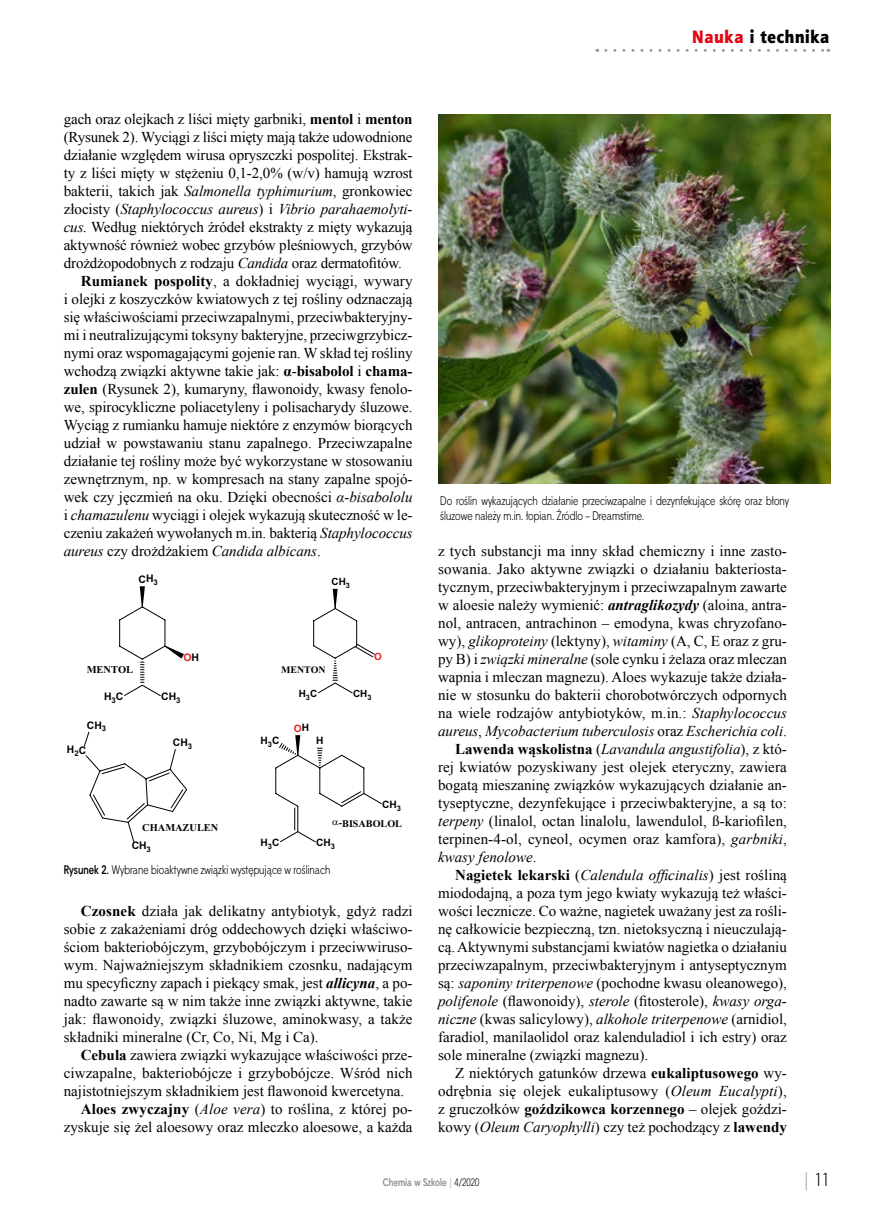
<style>
.page{position:relative;width:872px;height:1212px;background:#fff}
.page>*{position:absolute;margin:0;border:0;box-sizing:border-box;transform-origin:0 0}
.t1{font:18px "Aerton Cnd EFN Black";letter-spacing:.04em;color:#000;scale:1.1 1}
.t2{font:18px "Straight Cnd EFN";color:#000}
.TXT{font:15px/18px "Times New Roman";color:#000;text-align:justify}
.rys_podpis__bez_bold{font:12px/15px "Straight Cnd EFN";color:#000}
.t3{font:700 10.5px "Arial";color:#000}
.t4{font:700 10.5px "Straight Cnd EFN";color:#878787}
.t5{font:700 10.5px "Times New Roman";color:#000}
.t6{font:700 10.5px "Arial";color:#e52420}
.t7{font:700 10.2px "Arial";color:#000}
.t8{font:700 10.2px "Times New Roman";color:#000}
.t9{font:700 10.2px "Arial";color:#e52420}
.t10{font:700 9.9px "Arial";color:#000}
.t11{font:700 9.9px "Times New Roman";color:#000}
.t12{font:700 9.9px "Arial";color:#e52420}
.s1{color:#e30613}
.s2{font-weight:700}
.s3{font-style:italic}
.s4{color:#000}
.s5{font-weight:700;font-style:italic}
.s6{font-weight:400;color:#9d9d9c}
.s7{font-weight:400;color:#000}
.s8{color:#9d9d9c}
</style>
<div class="page">
<svg style="left:606px;top:49px;width:223px;height:3px"></svg>
<svg style="left:313px;top:589px;width:62px;height:105px"></svg>
<svg style="left:119px;top:586px;width:65px;height:111px"></svg>
<svg style="left:83px;top:731px;width:104px;height:112px"></svg>
<img style="left:438px;top:115px;width:392px;height:368px">
<svg style="left:275px;top:735px;width:107px;height:108px"></svg>
<p class="t1" style="left:692px;top:26px;width:126px"><span class="s1">Nauka</span> i technika</p>
<p class="TXT" style="left:64px;top:110px;width:350px">gach oraz olejkach z liści mięty garbniki, <span class="s2">mentol</span> i <span class="s2">menton </span>(Rysunek 2). Wyciągi z liści mięty mają także udowodnione działanie względem wirusa opryszczki pospolitej. Ekstrak&shy;ty z liści mięty w stężeniu 0,1-2,0% (w/v) hamują wzrost bakterii, takich jak <span class="s3">Salmonella typhimurium</span>, gronkowiec złocisty (<span class="s3">Staphylococcus aureus</span>) i <span class="s3">Vibrio parahaemolyti&shy;cus.</span> Według niektórych źródeł ekstrakty z mięty wykazują aktywność również wobec grzybów pleśniowych, grzybów drożdżopodobnych z rodzaju <span class="s3">Candida</span> oraz dermatofitów.</p>
<p class="TXT" style="left:64px;top:272px;width:350px;text-indent:17px"><span class="s2">Rumianek pospolity</span>, a dokładniej wyciągi, wywary i olejki z koszyczków kwiatowych z tej rośliny odznaczają się właściwościami przeciwzapalnymi, przeciwbakteryjny&shy;mi i neutralizującymi toksyny bakteryjne, przeciwgrzybicz&shy;nymi oraz wspomagającymi gojenie ran. W skład tej rośliny wchodzą związki aktywne takie jak: <span class="s2">α</span>-<span class="s2">bisabolol</span> i <span class="s2">chama&shy;zulen</span> (Rysunek 2), kumaryny, flawonoidy, kwasy fenolo&shy;we, spirocykliczne poliacetyleny i polisacharydy śluzowe.<br>Wyciąg z rumianku hamuje niektóre z enzymów biorących udział w powstawaniu stanu zapalnego. Przeciwzapalne działanie tej rośliny może być wykorzystane w stosowaniu zewnętrznym, np. w kompresach na stany zapalne spojó&shy;wek czy jęczmień na oku. Dzięki obecności <span class="s3">α-bisabololu </span>i <span class="s3">chamazulenu</span> wyciągi i olejek wykazują skuteczność w le&shy;czeniu zakażeń wywołanych m.in. bakterią <span class="s3">Staphylococcus aureus</span> czy drożdżakiem <span class="s3">Candida albicans</span>.</p>
<p class="t10" style="left:331px;top:575px;width:20px">CH<sub>3</sub></p>
<p class="t3" style="left:138px;top:571px;width:21px">CH<sub>3</sub></p>
<p class="t6" style="left:183px;top:650px;width:17px">O<span class="s4">H</span></p>
<p class="t12" style="left:374px;top:649px;width:9px">O</p>
<p class="t5" style="left:87px;top:662px;width:48px">MENTOL</p>
<p class="t11" style="left:281px;top:663px;width:46px">MENTON</p>
<p class="t3" style="left:104px;top:689px;width:21px">H<sub>3</sub>C</p>
<p class="t3" style="left:161px;top:689px;width:21px">CH<sub>3</sub></p>
<p class="t10" style="left:299px;top:687px;width:20px">H<sub>3</sub>C</p>
<p class="t10" style="left:353px;top:687px;width:20px">CH<sub>3</sub></p>
<p class="t3" style="left:87px;top:717px;width:21px">CH<sub>3</sub></p>
<p class="t9" style="left:294px;top:721px;width:17px">O<span class="s4">H</span></p>
<p class="t3" style="left:67px;top:742px;width:21px">H<sub>2</sub>C</p>
<p class="t3" style="left:173px;top:735px;width:21px">CH<sub>3</sub></p>
<p class="t7" style="left:260px;top:733px;width:20px">H<sub>3</sub>C</p>
<p class="t7" style="left:316px;top:733px;width:9px">H</p>
<p class="t7" style="left:382px;top:797px;width:20px">CH<sub>3</sub></p>
<p class="t8" style="left:339px;top:816px;width:65px">-BISABOLOL</p>
<p class="t5" style="left:142px;top:819px;width:77px">CHAMAZULEN</p>
<p class="rys_podpis__bez_bold" style="left:64px;top:862px;width:268px"><span class="s2">Rysunek 2.</span> Wybrane bioaktywne związki występujące w roślinach</p>
<p class="TXT" style="left:64px;top:902px;width:350px;text-indent:17px"><span class="s2">Czosnek</span> działa jak delikatny antybiotyk, gdyż radzi sobie z zakażeniami dróg oddechowych dzięki właściwo&shy;ściom bakteriobójczym, grzybobójczym i przeciwwiruso&shy;wym. Najważniejszym składnikiem czosnku, nadającym mu specyficzny zapach i piekący smak, jest <span class="s5">allicyna</span>, a po&shy;nadto zawarte są w nim także inne związki aktywne, takie jak: flawonoidy, związki śluzowe, aminokwasy, a także składniki mineralne (Cr, Co, Ni, Mg i Ca).</p>
<p class="TXT" style="left:64px;top:1046px;width:350px;text-indent:17px"><span class="s2">Cebula</span> zawiera związki wykazujące właściwości prze&shy;ciwzapalne, bakteriobójcze i grzybobójcze. Wśród nich najistotniejszym składnikiem jest flawonoid kwercetyna.</p>
<p class="TXT" style="left:64px;top:1100px;width:350px;text-align:right"><span class="s2">Aloes zwyczajny</span> (<span class="s3">Aloe vera</span>) to roślina, z której po&shy;zyskuje się żel aloesowy oraz mleczko aloesowe, a każda</p>
<p class="t7" style="left:260px;top:835px;width:20px">H<sub>3</sub>C</p>
<p class="t7" style="left:316px;top:835px;width:20px">CH<sub>3</sub></p>
<p class="t3" style="left:132px;top:838px;width:21px">CH<sub>3</sub></p>
<p class="rys_podpis__bez_bold" style="left:440px;top:493px;width:350px">Do roślin wykazujących działanie przeciwzapalne i dezynfekujące skórę oraz błony śluzowe należy m.in. łopian. Źródlo – Dreamstime.</p>
<p class="TXT" style="left:438px;top:542px;width:350px">z tych substancji ma inny skład chemiczny i inne zasto&shy;sowania. Jako aktywne związki o działaniu bakteriosta&shy;tycznym, przeciwbakteryjnym i przeciwzapalnym zawarte w aloesie należy wymienić: <span class="s5">antraglikozydy</span> (aloina, antra&shy;nol, antracen, antrachinon – emodyna, kwas chryzofano&shy;wy), <span class="s3">glikoproteiny</span> (lektyny), <span class="s3">witaminy</span> (A, C, E oraz z gru&shy;py B) i <span class="s3">związki mineralne</span> (sole cynku i żelaza oraz mleczan wapnia i mleczan magnezu). Aloes wykazuje także działa&shy;nie w stosunku do bakterii chorobotwórczych odpornych na wiele rodzajów antybiotyków, m.in.: <span class="s3">Staphylococcus aureus</span>, <span class="s3">Mycobacterium tuberculosis</span> oraz <span class="s3">Escherichia coli</span>.</p>
<p class="TXT" style="left:438px;top:740px;width:350px;text-indent:17px"><span class="s2">Lawenda wąskolistna</span> (<span class="s3">Lavandula angustifolia</span>), z któ&shy;rej kwiatów pozyskiwany jest olejek eteryczny, zawiera bogatą mieszaninę związków wykazujących działanie an&shy;tyseptyczne, dezynfekujące i przeciwbakteryjne, a są to: <span class="s3">terpeny</span> (linalol, octan linalolu, lawendulol, ß-kariofilen, terpinen-4-ol, cyneol, ocymen oraz kamfora), <span class="s3">garbniki</span>, <span class="s3">kwasy fenolowe</span>.</p>
<p class="TXT" style="left:438px;top:866px;width:350px;text-indent:17px"><span class="s2">Nagietek lekarski</span> (<span class="s3">Calendula officinalis</span>) jest rośliną miododajną, a poza tym jego kwiaty wykazują też właści&shy;wości lecznicze. Co ważne, nagietek uważany jest za rośli&shy;nę całkowicie bezpieczną, tzn. nietoksyczną i nieuczulają&shy;cą. Aktywnymi substancjami kwiatów nagietka o działaniu przeciwzapalnym, przeciwbakteryjnym i antyseptycznym są: <span class="s3">saponiny triterpenowe</span> (pochodne kwasu oleanowego), <span class="s3">polifenole</span> (flawonoidy), <span class="s3">sterole</span> (fitosterole), <span class="s3">kwasy orga&shy;niczne</span> (kwas salicylowy), <span class="s3">alkohole triterpenowe</span> (arnidiol, faradiol, manilaolidol oraz kalenduladiol i ich estry) oraz sole mineralne (związki magnezu).</p>
<p class="TXT" style="left:438px;top:1064px;width:350px;text-indent:17px">Z niektórych gatunków drzewa <span class="s2">eukaliptusowego</span> wy&shy;odrębnia się olejek eukaliptusowy (<span class="s3">Oleum Eucalypti</span>), z gruczołków <span class="s2">goździkowca korzennego</span> – olejek goździ&shy;kowy (<span class="s3">Oleum Caryophylli</span>) czy też pochodzący z <span class="s2">lawendy</span></p>
<p class="t4" style="left:383px;top:1175px;width:98px">Chemia w Szkole <span class="s6">|</span> <span class="s7">4/2020</span></p>
<p class="t2" style="left:803px;top:1168px;width:27px"><span class="s8">|</span> 11</p>
</div>
